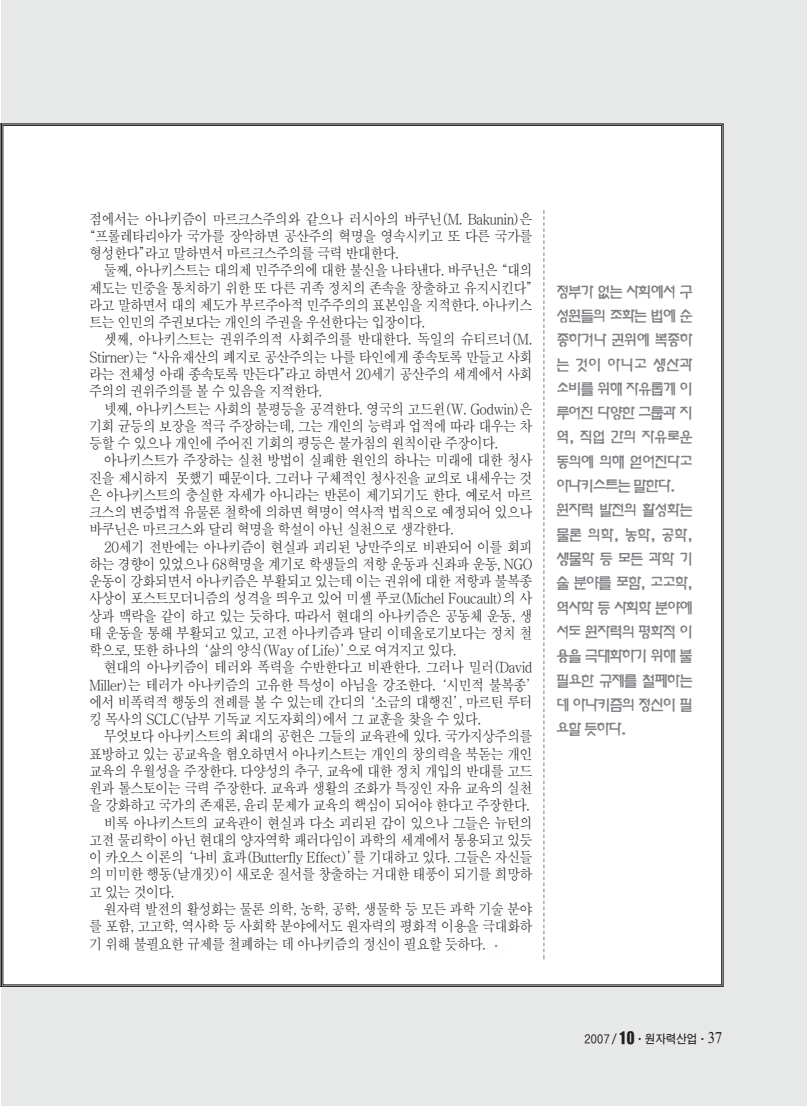
<style>
.page{position:relative;width:807px;height:1106px;background:#fff}
.page>*{position:absolute;margin:0;border:0;box-sizing:border-box;transform-origin:0 0}
.t1{font:500 14.7px "HY Sin Myeong Jo";letter-spacing:-.055em;color:#231f20;scale:.9 1}
.t2{font:500 14.7px/24.3px "HY Yeat Gul";letter-spacing:-.065em;color:#808285;scale:.9 1}
.t3{font:700 12px "HY Go Thic";letter-spacing:-.03em;color:#231f20;scale:.9 1}
.s1{font-family:"HY Head Line";font-size:15px}
.s2{font-family:"Times New Roman";font-weight:400;font-size:16.5px}
</style>
<div class="page">
<div style="left:1px;top:0;width:806px;height:1106px;background:#e7e8e8"></div>
<div style="left:3px;top:125px;width:719px;height:859px;background:#fff"></div>
<svg style="left:543px;top:210px;width:1px;height:749px"></svg>
<svg style="left:0;top:123px;width:2px;height:863px;background:#514e4f"></svg>
<svg style="left:487px;top:940px;width:18px;height:11px"></svg>
<p class="t1" style="left:89px;top:213px;width:494px">점에서는 아나키즘이 마르크스주의와 같으나 러시아의 바쿠닌(M. Bakunin)은</p>
<p class="t1" style="left:83px;top:230px;width:502px">“프롤레타리아가 국가를 장악하면 공산주의 혁명을 영속시키고 또 다른 국가를</p>
<p class="t1" style="left:89px;top:247px;width:346px">형성한다”라고 말하면서 마르크스주의를 극력 반대한다.</p>
<p class="t1" style="left:104px;top:264px;width:478px">둘째, 아나키스트는 대의제 민주주의에 대한 불신을 나타낸다. 바쿠닌은“대의</p>
<p class="t1" style="left:89px;top:282px;width:502px">제도는 민중을 통치하기 위한 또 다른 귀족 정치의 존속을 창출하고 유지시킨다”</p>
<p class="t1" style="left:89px;top:299px;width:494px">라고 말하면서 대의 제도가 부르주아적 민주주의의 표본임을 지적한다. 아나키스</p>
<p class="t1" style="left:89px;top:316px;width:375px">트는 인민의 주권보다는 개인의 주권을 우선한다는 입장이다.</p>
<p class="t1" style="left:104px;top:333px;width:478px">셋째, 아나키스트는 권위주의적 사회주의를 반대한다. 독일의 슈티르너(M.</p>
<p class="t1" style="left:89px;top:351px;width:494px">Stirner)는“사유재산의 폐지로 공산주의는 나를 타인에게 종속토록 만들고 사회</p>
<p class="t1" style="left:89px;top:368px;width:494px">라는 전체성 아래 종속토록 만든다”라고 하면서 20세기 공산주의 세계에서 사회</p>
<p class="t1" style="left:89px;top:385px;width:261px">주의의 권위주의를 볼 수 있음을 지적한다.</p>
<p class="t1" style="left:104px;top:402px;width:478px">넷째, 아나키스트는 사회의 불평등을 공격한다. 영국의 고드윈(W. Godwin)은</p>
<p class="t1" style="left:89px;top:420px;width:494px">기회 균등의 보장을 적극 주장하는데, 그는 개인의 능력과 업적에 따라 대우는 차</p>
<p class="t1" style="left:89px;top:437px;width:456px">등할 수 있으나 개인에 주어진 기회의 평등은 불가침의 원칙이란 주장이다.</p>
<p class="t1" style="left:104px;top:454px;width:478px">아나키스트가 주장하는 실천 방법이 실패한 원인의 하나는 미래에 대한 청사</p>
<p class="t1" style="left:89px;top:471px;width:494px">진을 제시하지 못했기 때문이다. 그러나 구체적인 청사진을 교의로 내세우는 것</p>
<p class="t1" style="left:89px;top:489px;width:494px">은 아나키스트의 충실한 자세가 아니라는 반론이 제기되기도 한다. 예로서 마르</p>
<p class="t1" style="left:89px;top:506px;width:494px">크스의 변증법적 유물론 철학에 의하면 혁명이 역사적 법칙으로 예정되어 있으나</p>
<p class="t1" style="left:89px;top:523px;width:407px">바쿠닌은 마르크스와 달리 혁명을 학설이 아닌 실천으로 생각한다.</p>
<p class="t1" style="left:104px;top:540px;width:478px">20세기 전반에는 아나키즘이 현실과 괴리된 낭만주의로 비판되어 이를 회피</p>
<p class="t1" style="left:89px;top:558px;width:494px">하는 경향이 있었으나 68혁명을 계기로 학생들의 저항 운동과 신좌파 운동, NGO</p>
<p class="t1" style="left:89px;top:575px;width:494px">운동이 강화되면서 아나키즘은 부활되고 있는데 이는 권위에 대한 저항과 불복종</p>
<p class="t1" style="left:89px;top:592px;width:494px">사상이 포스트모더니즘의 성격을 띄우고 있어 미셀 푸코(Michel Foucault)의 사</p>
<p class="t1" style="left:89px;top:609px;width:494px">상과 맥락을 같이 하고 있는 듯하다. 따라서 현대의 아나키즘은 공동체 운동, 생</p>
<p class="t1" style="left:89px;top:627px;width:494px">태 운동을 통해 부활되고 있고, 고전 아나키즘과 달리 이데올로기보다는 정치 철</p>
<p class="t1" style="left:89px;top:644px;width:410px">학으로, 또한 하나의‘삶의 양식(Way of Life)’으로 여겨지고 있다.</p>
<p class="t1" style="left:104px;top:661px;width:478px">현대의 아나키즘이 테러와 폭력을 수반한다고 비판한다. 그러나 밀러(David</p>
<p class="t1" style="left:89px;top:678px;width:502px">Miller)는 테러가 아나키즘의 고유한 특성이 아님을 강조한다. ‘시민적 불복종’</p>
<p class="t1" style="left:89px;top:696px;width:494px">에서 비폭력적 행동의 전례를 볼 수 있는데 간디의‘소금의 대행진’, 마르틴 루터</p>
<p class="t1" style="left:89px;top:713px;width:437px">킹 목사의 SCLC(남부 기독교 지도자회의)에서 그 교훈을 찾을 수 있다.</p>
<p class="t1" style="left:104px;top:730px;width:478px">무엇보다 아나키스트의 최대의 공헌은 그들의 교육관에 있다. 국가지상주의를</p>
<p class="t1" style="left:89px;top:747px;width:494px">표방하고 있는 공교육을 혐오하면서 아나키스트는 개인의 창의력을 북돋는 개인</p>
<p class="t1" style="left:89px;top:765px;width:494px">교육의 우월성을 주장한다. 다양성의 추구, 교육에 대한 정치 개입의 반대를 고드</p>
<p class="t1" style="left:89px;top:782px;width:494px">윈과 톨스토이는 극력 주장한다. 교육과 생활의 조화가 특징인 자유 교육의 실천</p>
<p class="t1" style="left:89px;top:799px;width:491px">을 강화하고 국가의 존재론, 윤리 문제가 교육의 핵심이 되어야 한다고 주장한다.</p>
<p class="t1" style="left:104px;top:816px;width:478px">비록 아나키스트의 교육관이 현실과 다소 괴리된 감이 있으나 그들은 뉴턴의</p>
<p class="t1" style="left:89px;top:834px;width:494px">고전 물리학이 아닌 현대의 양자역학 패러다임이 과학의 세계에서 통용되고 있듯</p>
<p class="t1" style="left:89px;top:851px;width:494px">이 카오스 이론의‘나비 효과(Butterfly Effect)’를 기대하고 있다. 그들은 자신들</p>
<p class="t1" style="left:89px;top:868px;width:494px">의 미미한 행동(날개짓)이 새로운 질서를 창출하는 거대한 태풍이 되기를 희망하</p>
<p class="t1" style="left:89px;top:885px;width:97px">고 있는 것이다.</p>
<p class="t1" style="left:104px;top:903px;width:478px">원자력 발전의 활성화는 물론 의학, 농학, 공학, 생물학 등 모든 과학 기술 분야</p>
<p class="t1" style="left:89px;top:920px;width:494px">를 포함, 고고학, 역사학 등 사회학 분야에서도 원자력의 평화적 이용을 극대화하</p>
<p class="t1" style="left:89px;top:937px;width:442px">기 위해 불필요한 규제를 철폐하는 데 아나키즘의 정신이 필요할 듯하다.</p>
<p class="t2" style="left:556px;top:281px;width:153px">정부가 없는 사회에서 구 성원들의 조화는 법에 순 종하거나 권위에 복종하 는 것이 아니고 생산과 소비를 위해 자유롭게 이 루어진 다양한 그룹과 지 역, 직업 간의 자유로운 동의에 의해 얻어진다고 아나키스트는 말한다. 원자력 발전의 활성화는 물론 의학, 농학, 공학, 생물학 등 모든 과학 기 술 분야를 포함, 고고학, 역사학 등 사회학 분야에 서도 원자력의 평화적 이 용을 극대화하기 위해 불 필요한 규제를 철폐하는 데 아나키즘의 정신이 필 요할 듯하다.</p>
<p class="t3" style="left:584px;top:1034px;width:155px">2007 / <span class="s1">10</span>ㆍ원자력산업ㆍ<span class="s2">37</span></p>
</div>
